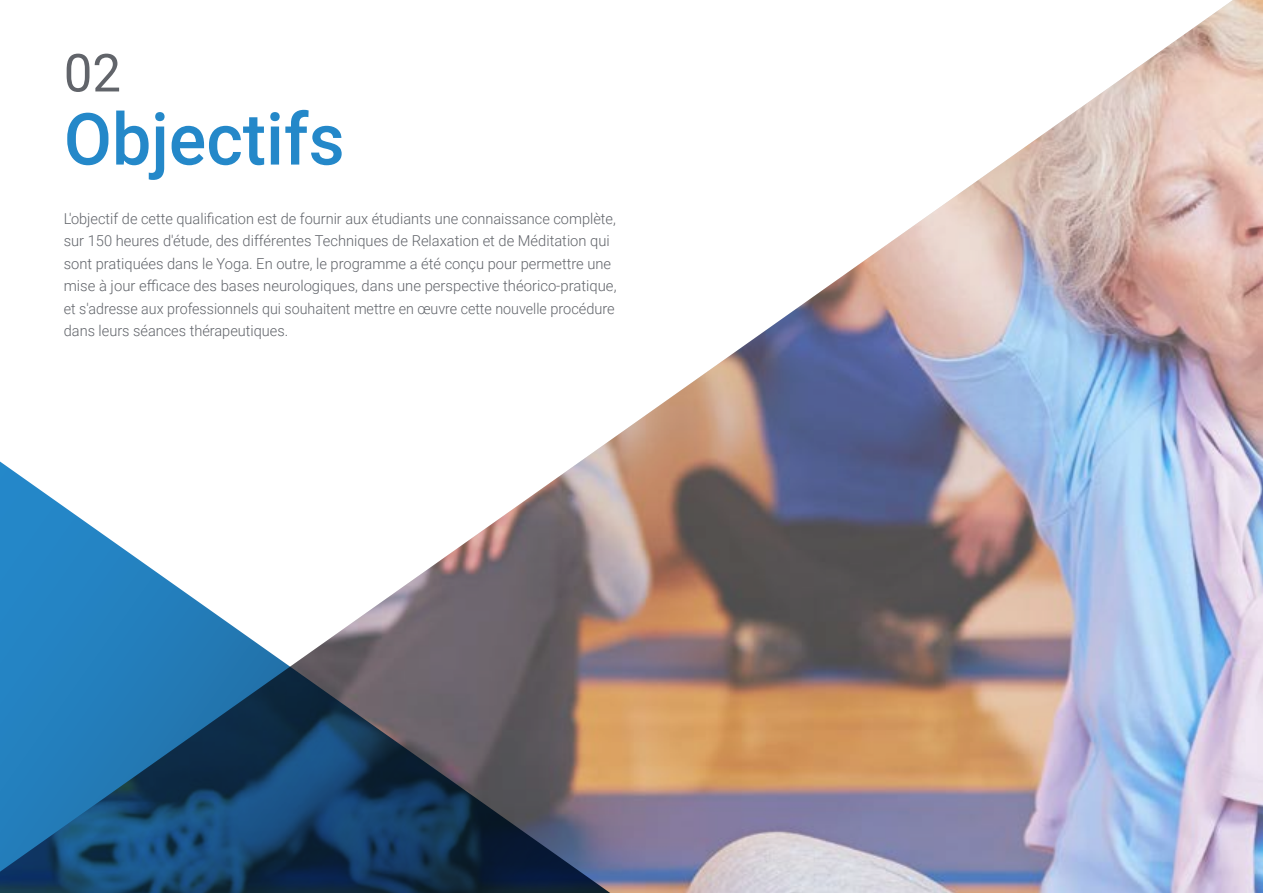
<style>
.page{position:relative;width:1263px;height:893px;background:#fff}
.page>*{position:absolute;margin:0;border:0;box-sizing:border-box;transform-origin:0 0}
.t1{font:500 72px "Roboto";color:#2488c9}
.t2{font:52.5px "Roboto";color:#61646a}
.t3{font:300 15px/22.5px "Roboto";color:#61646a}
</style>
<div class="page">
<img style="left:602px;top:0;width:661px;height:893px">
<svg style="left:0;top:446px;width:640px;height:447px"></svg>
<h2 class="t2" style="left:64px;top:36px;width:59px">02</h2>
<h1 class="t1" style="left:64px;top:89px;width:282px">Objectifs</h1>
<p class="t3" style="left:64px;top:207px;width:554px">L'objectif de cette qualification est de fournir aux étudiants une connaissance complète, sur 150 heures d'étude, des différentes Techniques de Relaxation et de Méditation qui sont pratiquées dans le Yoga. En outre, le programme a été conçu pour permettre une mise à jour efficace des bases neurologiques, dans une perspective théorico-pratique, et s'adresse aux professionnels qui souhaitent mettre en œuvre cette nouvelle procédure dans leurs séances thérapeutiques.</p>
</div>
